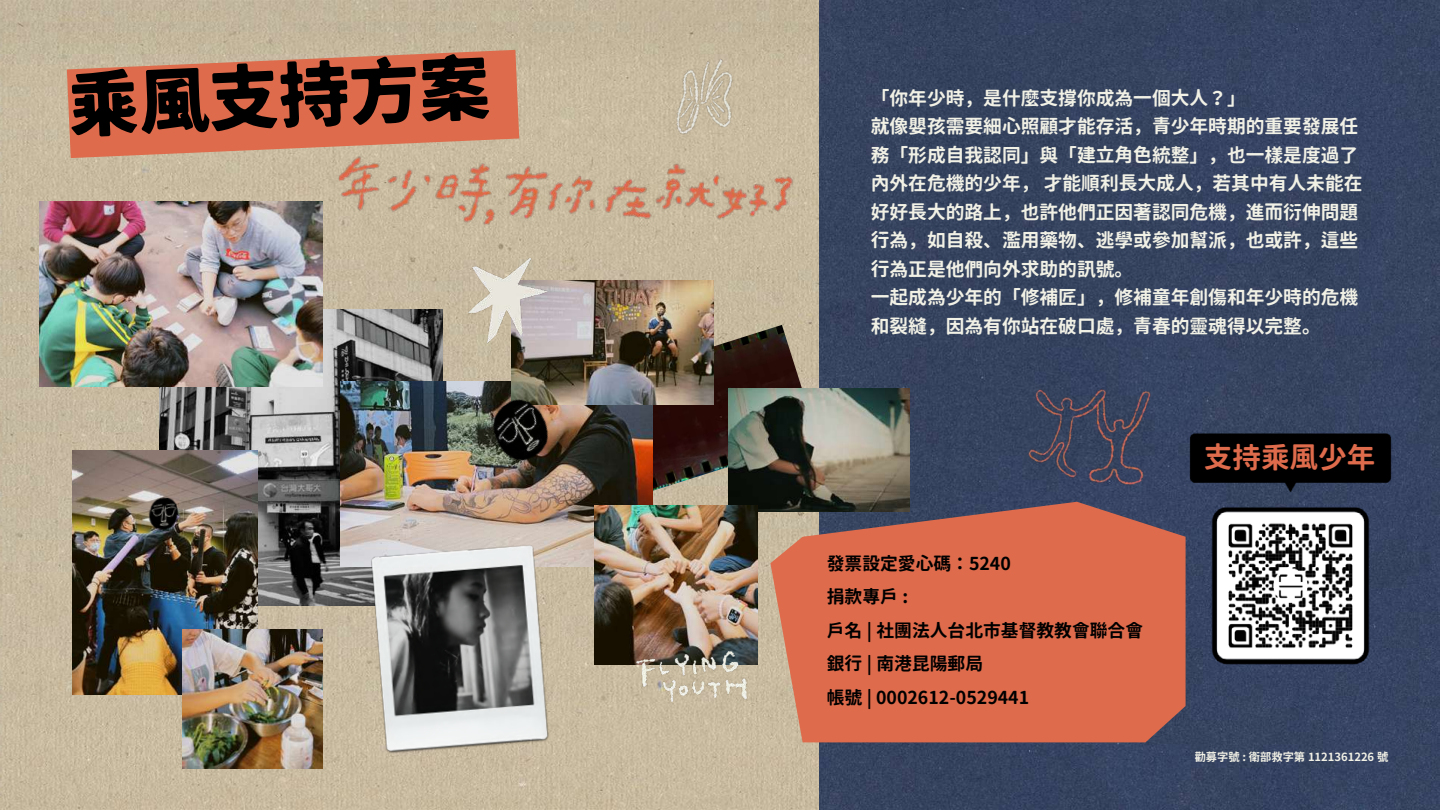
<style>
.page{position:relative;width:1440px;height:810px;background:#fff}
.page>*{position:absolute;margin:0;border:0;box-sizing:border-box;transform-origin:0 0}
.t1{font:900 70.28px "Swei B2 Leg CJ Ksc";color:#000}
.t2{font:700 28.58px "Gen Jyuu Gothic L";color:#de6b4b}
.t3{font:700 18.75px/28.5px "Gen Jyuu Gothic L";color:#f2f1e6}
.t4{font:700 17.77px/33.6px "Gen Jyuu Gothic L";color:#000}
.t5{font:700 11.25px "Gen Jyuu Gothic L";color:#f2f1e6}
</style>
<div class="page">
<img style="left:0;top:0;width:819px;height:810px">
<img style="left:819px;top:0;width:621px;height:810px">
<img style="left:653px;top:325px;width:165px;height:168px">
<img style="left:159px;top:310px;width:283px;height:295px">
<img style="left:326px;top:123px;width:473px;height:142px">
<img style="left:1182px;top:433px;width:217px;height:242px">
<div style="left:1204px;top:443px;width:174px;height:31px;background:#000"></div>
<img style="left:39px;top:202px;width:283px;height:185px">
<img style="left:729px;top:389px;width:180px;height:122px">
<img style="left:340px;top:382px;width:313px;height:184px">
<img style="left:512px;top:280px;width:202px;height:125px">
<img style="left:72px;top:450px;width:185px;height:245px">
<img style="left:183px;top:630px;width:139px;height:139px">
<img style="left:594px;top:506px;width:163px;height:159px">
<img style="left:359px;top:539px;width:201px;height:218px">
<img style="left:474px;top:385px;width:94px;height:96px">
<img style="left:143px;top:493px;width:40px;height:44px">
<svg style="left:770px;top:502px;width:416px;height:240px;background:#d26c4f"></svg>
<svg style="left:67px;top:50px;width:452px;height:108px;background:#d9795a"></svg>
<img style="left:1015px;top:353px;width:146px;height:162px">
<img style="left:653px;top:42px;width:103px;height:106px">
<img style="left:452px;top:259px;width:109px;height:102px">
<img style="left:610px;top:648px;width:155px;height:71px">
<h1 class="t1" style="left:67px;top:64px;width:423px;rotate:-2deg">乘風支持方案</h1>
<p class="t3" style="left:871px;top:83px;width:493px">「你年少時，是什麼支撐你成為一個大人？」<br>就像嬰孩需要細心照顧才能存活，青少年時期的重要發展任務「形成自我認同」與「建立角色統整」，也一樣是度過了內外在危機的少年， 才能順利長大成人，若其中有人未能在好好長大的路上，也許他們正因著認同危機，進而衍伸問題行為，如自殺、濫用藥物、逃學或參加幫派，也或許，這些行為正是他們向外求助的訊號。<br>一起成為少年的「修補匠」，修補童年創傷和年少時的危機和裂縫，因為有你站在破口處，青春的靈魂得以完整。</p>
<p class="t4" style="left:827px;top:546px;width:318px">發票設定愛心碼：5240<br>捐款專戶 :<br>戶名 | 社團法人台北市基督教教會聯合會銀行 | 南港昆陽郵局<br>帳號 | 0002612-0529441</p>
<h2 class="t2" style="left:1204px;top:436px;width:173px">支持乘風少年</h2>
<p class="t5" style="left:1195px;top:748px;width:195px">勸募字號 : 衛部救字第 1121361226 號</p>
</div>
